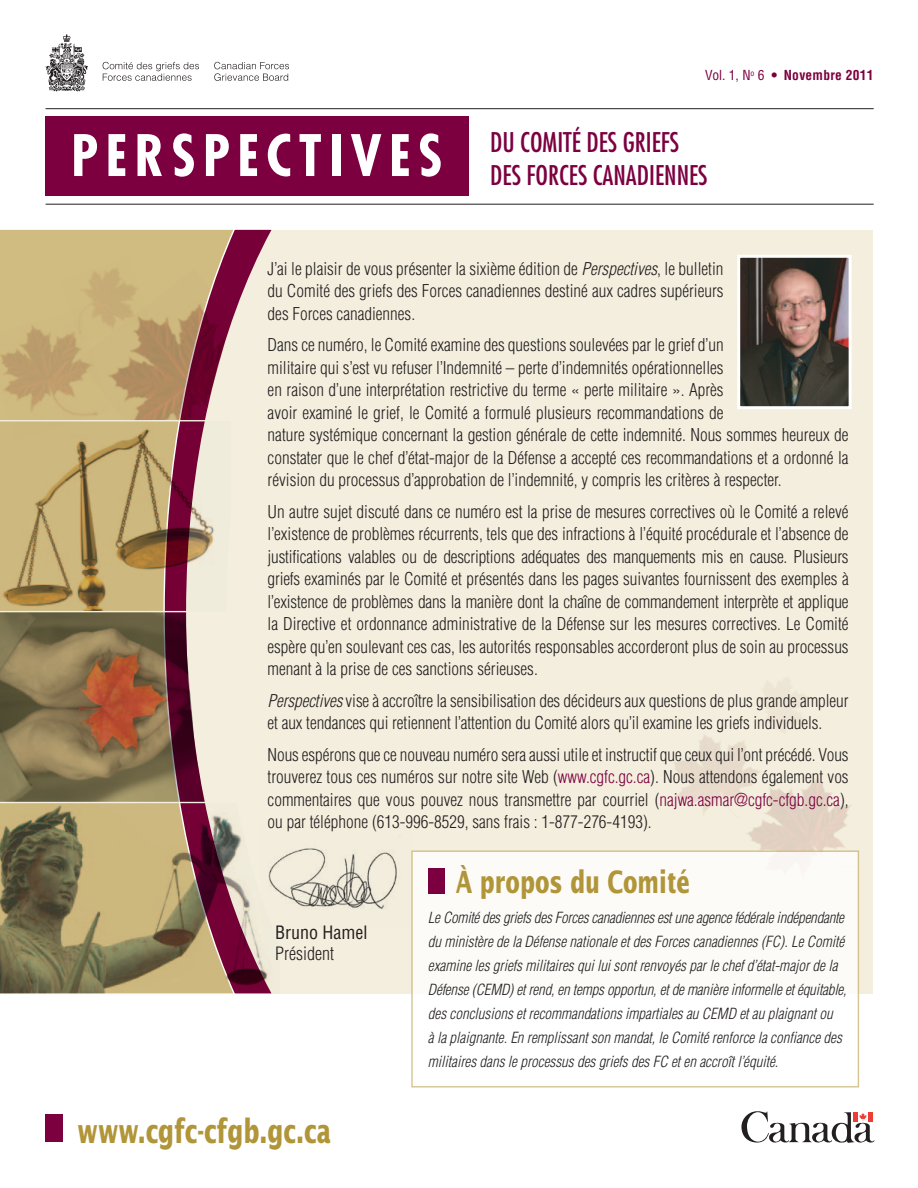
<style>
.page{position:relative;width:918px;height:1188px;background:#fff}
.page>*{position:absolute;margin:0;border:0;box-sizing:border-box;transform-origin:0 0}
.t1{font:700 33px "Lucida Sans Std";color:#b19539;scale:.7 1}
.t2{font:700 30.75px "Lucida Sans Std";color:#b19539;scale:.7 1}
.t3{font:condensed 26.4px/33.3px "Futura Std";color:#7c0040}
.t4{font:condensed 18px "Helvetica LT Std";color:#231f20}
.t5{font:300 condensed 18px "Helvetica LT Std";color:#231f20}
.t6{font:300 condensed 17.25px/22.5px "Helvetica LT Std";color:#231f20;text-align:justify}
.t7{font:italic 300 condensed 15px/24px "Helvetica LT Std";color:#231f20}
.t8{font:700 condensed 13.5px "Helvetica LT Std";letter-spacing:.02em;color:#7c0040}
.s1{font-weight:400}
.s2{font-weight:900}
.s3{font-style:italic}
.s4{color:#7c0040}
</style>
<div class="page">
<div style="left:0;top:230px;width:873px;height:763px;background:#f3eedd"></div>
<svg style="left:236px;top:230px;width:35px;height:39px"></svg>
<svg style="left:0;top:229px;width:236px;height:765px"></svg>
<img style="left:0;top:612px;width:204px;height:190px">
<img style="left:0;top:421px;width:231px;height:190px">
<img style="left:0;top:803px;width:272px;height:190px">
<hr style="left:0;top:611px;width:187px;height:1px;background:#f3eedd">
<hr style="left:0;top:802px;width:210px;height:1px;background:#f3eedd">
<img style="left:110px;top:269px;width:143px;height:152px">
<img style="left:0;top:309px;width:110px;height:132px">
<img style="left:60px;top:256px;width:89px;height:87px">
<svg style="left:741px;top:1111px;width:133px;height:32px"></svg>
<div style="left:45px;top:1114px;width:18px;height:28px;background:#7c0040"></div>
<img style="left:760px;top:778px;width:91px;height:72px">
<img style="left:674px;top:735px;width:100px;height:110px">
<img style="left:733px;top:735px;width:41px;height:9px">
<svg style="left:214px;top:62px;width:75px;height:19px"></svg>
<svg style="left:46px;top:34px;width:42px;height:58px"></svg>
<svg style="left:103px;top:62px;width:96px;height:19px"></svg>
<div style="left:46px;top:116px;width:423px;height:79px;background:#7c0040"></div>
<hr style="left:46px;top:108px;width:828px;height:1px;background:#231f20">
<hr style="left:46px;top:204px;width:828px;height:1px;background:#231f20">
<img style="left:741px;top:259px;width:107px;height:146px">
<div style="left:737px;top:255px;width:115px;height:154px;border:3px solid #fff"></div>
<img style="left:262px;top:826px;width:135px;height:101px">
<div style="left:411px;top:850px;width:448px;height:238px;background:#fcfbf8;border:1px solid #ccb576"></div>
<div style="left:429px;top:868px;width:16px;height:26px;background:#7c0040"></div>
<p class="t8" style="left:705px;top:67px;width:170px"><span class="s1">Vol. 1, N</span><sup>o</sup> <span class="s1">6</span> <span class="s2">•</span> Novembre 2011</p>
<h3 class="t3" style="left:71px;top:125px;width:638px;text-indent:419px">DU COMITÉ DES GRIEFS<br><sup>PERSP</sup> <sup>ECTIVES</sup> DES FORCES CANADIENNES</h3>
<p class="t6" style="left:268px;top:257px;width:458px">J’ai le plaisir de vous présenter la sixième édition de <span class="s3">Perspectives</span>, le bulletin du Comité des griefs des Forces canadiennes destiné aux cadres supérieurs des Forces canadiennes.</p>
<p class="t6" style="left:268px;top:334px;width:582px;text-align:left">Dans ce numéro, le Comité examine des questions soulevées par le grief d’un<br>militaire qui s’est vu refuser l’Indemnité – perte d’indemnités opérationnelles<br>en raison d’une interprétation restrictive du terme « perte militaire ». Après<br>avoir examiné le grief, le Comité a formulé plusieurs recommandations de<br>nature systémique concernant la gestion générale de cette indemnité. Nous sommes heureux de constater que le chef d’état-major de la Défense a accepté ces recommandations et a ordonné la révision du processus d’approbation de l’indemnité, y compris les critères à respecter.</p>
<p class="t6" style="left:268px;top:500px;width:583px">Un autre sujet discuté dans ce numéro est la prise de mesures correctives où le Comité a relevé l’existence de problèmes récurrents, tels que des infractions à l’équité procédurale et l’absence de justifications valables ou de descriptions adéquates des manquements mis en cause. Plusieurs griefs examinés par le Comité et présentés dans les pages suivantes fournissent des exemples à l’existence de problèmes dans la manière dont la chaîne de commandement interprète et applique la Directive et ordonnance administrative de la Défense sur les mesures correctives. Le Comité espère qu’en soulevant ces cas, les autorités responsables accorderont plus de soin au processus menant à la prise de ces sanctions sérieuses.</p>
<p class="t6" style="left:268px;top:689px;width:582px"><span class="s3">Perspectives</span> vise à accroître la sensibilisation des décideurs aux questions de plus grande ampleur et aux tendances qui retiennent l’attention du Comité alors qu’il examine les griefs individuels.</p>
<p class="t6" style="left:268px;top:743px;width:583px">Nous espérons que ce nouveau numéro sera aussi utile et instructif que ceux qui l’ont précédé. Vous trouverez tous ces numéros sur notre site Web (<span class="s4">www.cgfc.gc.ca</span>). Nous attendons également vos commentaires que vous pouvez nous transmettre par courriel (<span class="s4">najwa.asmar@cgfc-cfgb.gc.ca</span>), ou par téléphone (613-996-8529, sans frais : 1-877-276-4193).</p>
<p class="t4" style="left:275px;top:921px;width:94px">Bruno Hamel</p>
<p class="t5" style="left:275px;top:942px;width:60px">Président</p>
<h1 class="t1" style="left:78px;top:1112px;width:364px">www.cgfc-cfgb.gc.ca</h1>
<h2 class="t2" style="left:456px;top:864px;width:335px">À propos du Comité</h2>
<p class="t7" style="left:428px;top:905px;width:420px">Le Comité des griefs des Forces canadiennes est une agence fédérale indépendante du ministère de la Défense nationale et des Forces canadiennes (FC). Le Comité examine les griefs militaires qui lui sont renvoyés par le chef d’état-major de la Défense (CEMD) et rend, en temps opportun, et de manière informelle et équitable, des conclusions et recommandations impartiales au CEMD et au plaignant ou<br>à la plaignante. En remplissant son mandat, le Comité renforce la confiance des militaires dans le processus des griefs des FC et en accroît l’équité.</p>
</div>
